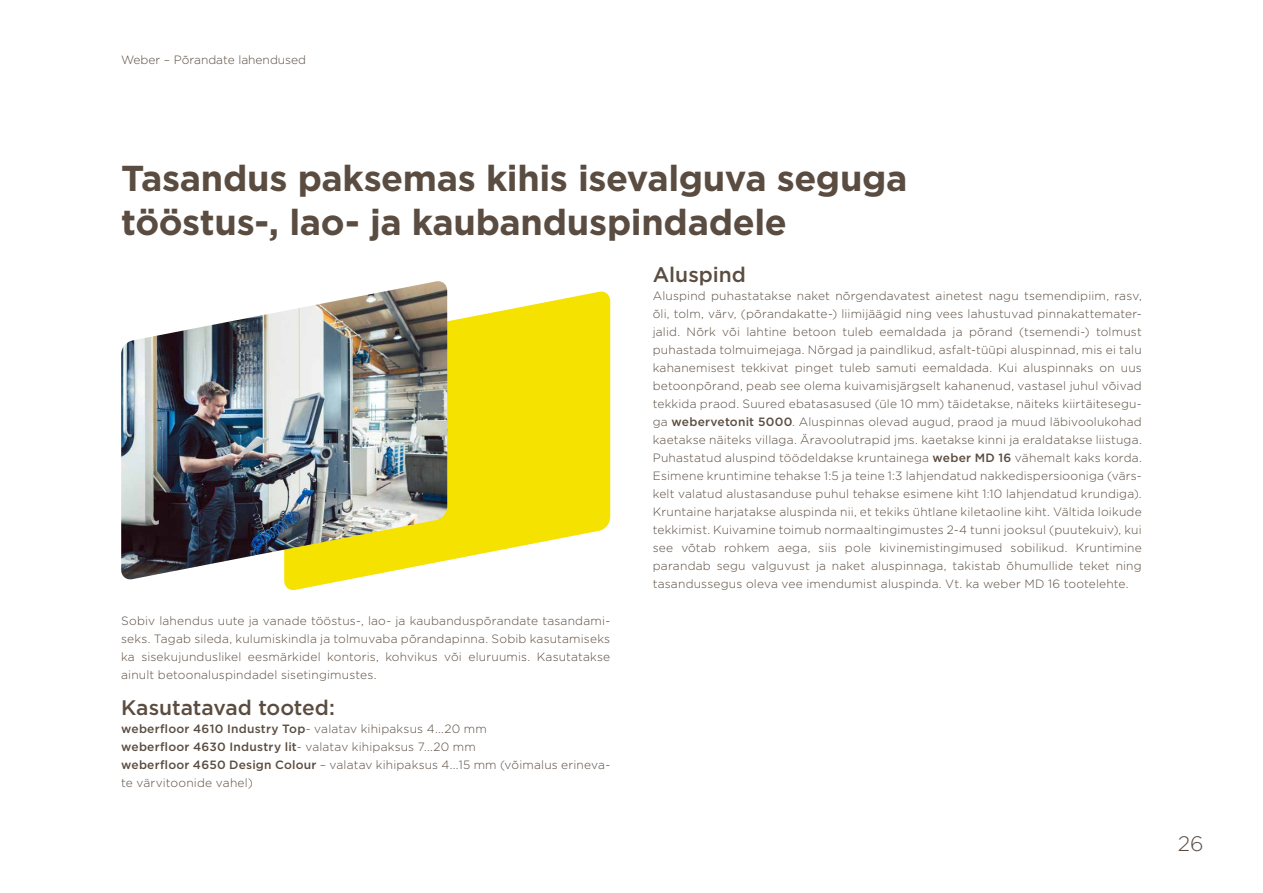
<style>
.page{position:relative;width:1263px;height:893px;background:#fff}
.page>*{position:absolute;margin:0;border:0;box-sizing:border-box;transform-origin:0 0}
.t1{font:700 36px/43.2px "Gotham Pro";letter-spacing:-.01em;color:#5a4c40}
.t2{font:500 21px "Gotham Pro";color:#5a4c40}
.t3{font:300 21px "Gotham Pro";color:#5a4c40}
.t4{font:300 12px/18px "Gotham Pro";letter-spacing:.01em;color:#5a4c40;text-align:justify}
.s1{font-weight:500}
</style>
<div class="page">
<svg style="left:284px;top:291px;width:326px;height:299px;fill:#f5e200"></svg>
<img style="left:121px;top:281px;width:326px;height:298px">
<p class="t4" style="left:121px;top:51px;width:186px">Weber – Põrandate lahendused</p>
<h1 class="t1" style="left:121px;top:156px;width:788px">Tasandus paksemas kihis isevalguva seguga tööstus-, lao- ja kaubanduspindadele</h1>
<p class="t4" style="left:121px;top:612px;width:491px">Sobiv lahendus uute ja vanade tööstus-, lao- ja kaubanduspõrandate tasandami&shy;seks. Tagab sileda, kulumiskindla ja tolmuvaba põrandapinna. Sobib kasutamiseks ka sisekujunduslikel eesmärkidel kontoris, kohvikus või eluruumis. Kasutatakse ainult betoonaluspindadel sisetingimustes.</p>
<h2 class="t2" style="left:121px;top:696px;width:215px">Kasutatavad tooted:</h2>
<p class="t4" style="left:121px;top:720px;width:490px;text-align:left"><span class="s1">weberfloor 4610 Industry Top</span>- valatav kihipaksus 4...20 mm<br><span class="s1">weberfloor 4630 Industry lit</span>- valatav kihipaksus 7...20 mm<br><span class="s1">weberfloor 4650 Design Colour</span> – valatav kihipaksus 4...15 mm (võimalus erineva&shy;te värvitoonide vahel)</p>
<h2 class="t2" style="left:653px;top:263px;width:95px">Aluspind</h2>
<p class="t4" style="left:653px;top:287px;width:491px">Aluspind puhastatakse naket nõrgendavatest ainetest nagu tsemendipiim, rasv, õli, tolm, värv, (põrandakatte-) liimijäägid ning vees lahustuvad pinnakattemater&shy;jalid. Nõrk või lahtine betoon tuleb eemaldada ja põrand (tsemendi-) tolmust puhastada tolmuimejaga. Nõrgad ja paindlikud, asfalt-tüüpi aluspinnad, mis ei talu kahanemisest tekkivat pinget tuleb samuti eemaldada. Kui aluspinnaks on uus betoonpõrand, peab see olema kuivamisjärgselt kahanenud, vastasel juhul võivad tekkida praod. Suured ebatasasused (üle 10 mm) täidetakse, näiteks kiirtäitesegu&shy;ga <span class="s1">webervetonit 5000</span>. Aluspinnas olevad augud, praod ja muud läbivoolukohad kaetakse näiteks villaga. Äravoolutrapid jms. kaetakse kinni ja eraldatakse liistuga.<br>Puhastatud aluspind töödeldakse kruntainega <span class="s1">weber MD 16</span> vähemalt kaks korda.<br>Esimene kruntimine tehakse 1:5 ja teine 1:3 lahjendatud nakkedispersiooniga (värs&shy;kelt valatud alustasanduse puhul tehakse esimene kiht 1:10 lahjendatud krundiga).<br>Kruntaine harjatakse aluspinda nii, et tekiks ühtlane kiletaoline kiht. Vältida loikude tekkimist. Kuivamine toimub normaaltingimustes 2-4 tunni jooksul (puutekuiv), kui see võtab rohkem aega, siis pole kivinemistingimused sobilikud. Kruntimine parandab segu valguvust ja naket aluspinnaga, takistab õhumullide teket ning tasandussegus oleva vee imendumist aluspinda. Vt. ka weber MD 16 tootelehte.</p>
<h2 class="t3" style="left:1178px;top:832px;width:27px">26</h2>
</div>
